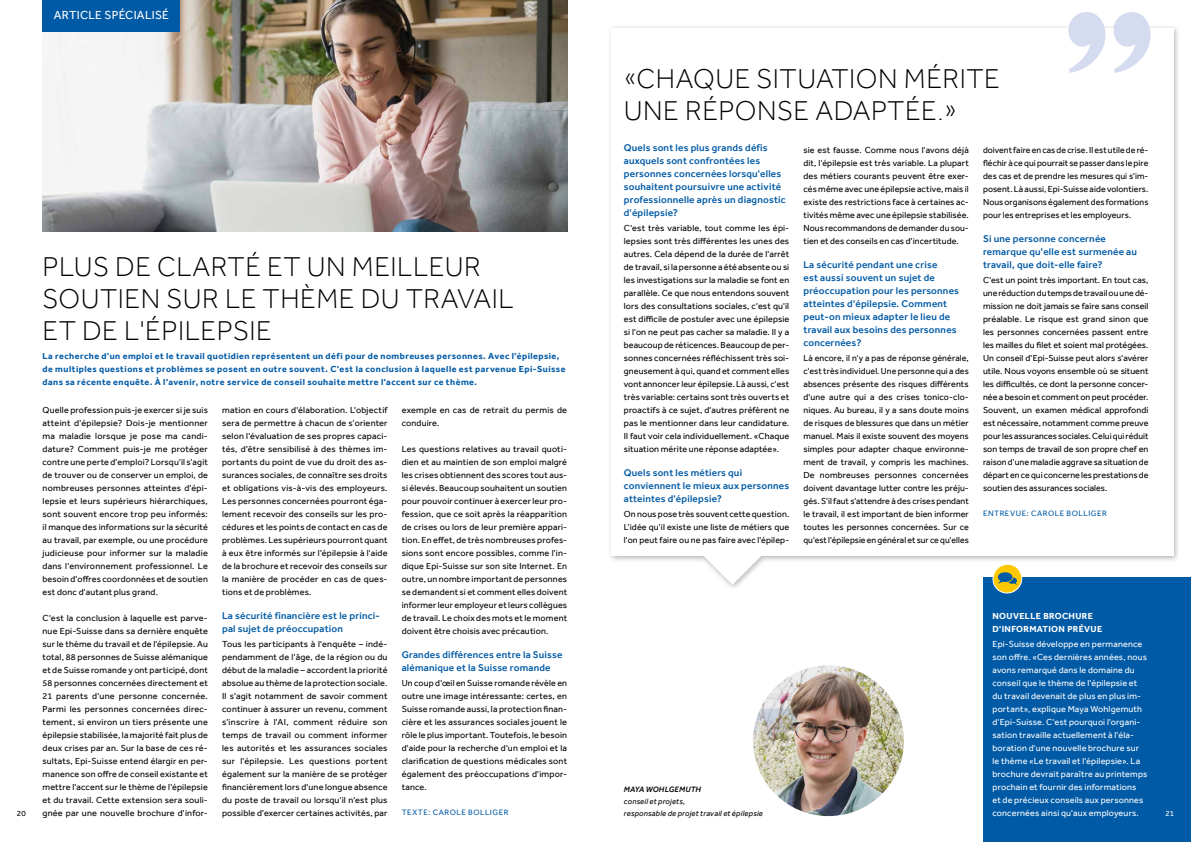
<style>
.page{position:relative;width:1191px;height:842px;background:#fff}
.page>*{position:absolute;margin:0;border:0;box-sizing:border-box;transform-origin:0 0}
.t1{font:300 28px/32px "Effra";letter-spacing:.02em;color:#000}
.t2{font:12px "Effra";letter-spacing:.02em;color:#fff}
.t3{font:500 10px/13px "Effra";letter-spacing:.02em;color:#005aa6}
.t4{font:9px/13px "Effra";letter-spacing:.015em;color:#000;text-align:justify}
.t5{font:9px/13px "Effra";letter-spacing:.02em;color:#fff}
.t6{font:700 9px/13px "Effra";letter-spacing:.05em;color:#005aa6}
.t7{font:700 9px/13px "Effra";letter-spacing:.04em;color:#fff}
.t8{font:italic 8px/12px "Effra";letter-spacing:.02em;color:#000}
.t9{font:8px "Effra";letter-spacing:.07em;color:#005aa6}
.t10{font:italic 500 8px "Effra";letter-spacing:.02em;color:#000}
.t11{font:8px "Effra";color:#000}
.t12{font:8px "Effra";color:#fff}
</style>
<div class="page">
<img style="left:43px;top:0;width:524px;height:231px">
<div style="left:607px;top:24px;width:574px;height:567px;background:#000;opacity:.3"></div>
<div style="left:612px;top:28px;width:562px;height:528px;background:#fff"></div>
<svg style="left:703px;top:556px;width:59px;height:29px"></svg>
<svg style="left:1068px;top:12px;width:82px;height:61px"></svg>
<div style="left:983px;top:577px;width:208px;height:265px;background:#005aa6"></div>
<svg style="left:991px;top:561px;width:34px;height:33px"></svg>
<div style="left:43px;top:0;width:137px;height:31px;background:#005aa6"></div>
<img style="left:753px;top:665px;width:151px;height:151px;border-radius:75px">
<h2 class="t2" style="left:54px;top:8px;width:117px">ARTICLE SPÉCIALISÉ</h2>
<p class="t11" style="left:17px;top:809px;width:10px">20</p>
<h1 class="t1" style="left:43px;top:250px;width:473px">PLUS DE CLARTÉ ET UN MEILLEUR<br>SOUTIEN SUR LE THÈME DU TRAVAIL<br>ET DE L'ÉPILEPSIE</h1>
<p class="t6" style="left:43px;top:350px;width:524px">La recherche d'un emploi et le travail quotidien représentent un défi pour de nombreuses personnes. Avec l'épilepsie, de multiples questions et problèmes se posent en outre souvent. C'est la conclusion à laquelle est parvenue Epi-Suisse dans sa récente enquête. À l'avenir, notre service de conseil souhaite mettre l'accent sur ce thème.</p>
<p class="t4" style="left:43px;top:403px;width:167px">Quelle profession puis-je exercer si je suis atteint d'épilepsie? Dois-je mentionner ma maladie lorsque je pose ma candi&shy;dature? Comment puis-je me protéger contre une perte d'emploi? Lorsqu'il s'agit de trouver ou de conserver un emploi, de nombreuses personnes atteintes d'épi&shy;lepsie et leurs supérieurs hiérarchiques, sont souvent encore trop peu informés: il manque des informations sur la sécurité au travail, par exemple, ou une procédure judicieuse pour informer sur la maladie dans l'environnement professionnel. Le besoin d'offres coordonnées et de soutien est donc d'autant plus grand.</p>
<p class="t4" style="left:43px;top:611px;width:167px">C'est la conclusion à laquelle est parve&shy;nue Epi-Suisse dans sa dernière enquête sur le thème du travail et de l'épilepsie. Au total, 88 personnes de Suisse alémanique et de Suisse romande y ont participé, dont 58 personnes concernées directement et 21 parents d'une personne concernée.<br>Parmi les personnes concernées direc&shy;tement, si environ un tiers présente une épilepsie stabilisée, la majorité fait plus de deux crises par an. Sur la base de ces ré&shy;sultats, Epi-Suisse entend élargir en per&shy;manence son offre de conseil existante et mettre l'accent sur le thème de l'épilepsie et du travail. Cette extension sera souli&shy;gnée par une nouvelle brochure d'infor-</p>
<p class="t4" style="left:222px;top:403px;width:167px">mation en cours d'élaboration. L'objectif sera de permettre à chacun de s'orienter selon l'évaluation de ses propres capaci&shy;tés, d'être sensibilisé à des thèmes im&shy;portants du point de vue du droit des as&shy;surances sociales, de connaître ses droits et obligations vis-à-vis des employeurs.<br>Les personnes concernées pourront éga&shy;lement recevoir des conseils sur les pro&shy;cédures et les points de contact en cas de problèmes. Les supérieurs pourront quant à eux être informés sur l'épilepsie à l'aide de la brochure et recevoir des conseils sur la manière de procéder en cas de ques&shy;tions et de problèmes.</p>
<p class="t3" style="left:222px;top:609px;width:159px">La sécurité financière est le princi&shy;pal sujet de préoccupation</p>
<p class="t4" style="left:222px;top:637px;width:167px">Tous les participants à l'enquête – indé&shy;pendamment de l'âge, de la région ou du début de la maladie – accordent la priorité absolue au thème de la protection sociale.<br>Il s'agit notamment de savoir comment continuer à assurer un revenu, comment s'inscrire à l'AI, comment réduire son temps de travail ou comment informer les autorités et les assurances sociales sur l'épilepsie. Les questions portent également sur la manière de se protéger financièrement lors d'une longue absence du poste de travail ou lorsqu'il n'est plus possible d'exercer certaines activités, par</p>
<p class="t4" style="left:402px;top:403px;width:167px">exemple en cas de retrait du permis de conduire.</p>
<p class="t4" style="left:402px;top:442px;width:167px">Les questions relatives au travail quoti&shy;dien et au maintien de son emploi malgré les crises obtiennent des scores tout aus&shy;si élevés. Beaucoup souhaitent un soutien pour pouvoir continuer à exercer leur pro&shy;fession, que ce soit après la réapparition de crises ou lors de leur première appari&shy;tion. En effet, de très nombreuses profes&shy;sions sont encore possibles, comme l'in&shy;dique Epi-Suisse sur son site Internet. En outre, un nombre important de personnes se demandent si et comment elles doivent informer leur employeur et leurs collègues de travail. Le choix des mots et le moment doivent être choisis avec précaution.</p>
<p class="t3" style="left:402px;top:648px;width:162px">Grandes différences entre la Suisse alémanique et la Suisse romande</p>
<p class="t4" style="left:402px;top:676px;width:167px">Un coup d'œil en Suisse romande révèle en outre une image intéressante: certes, en Suisse romande aussi, la protection finan&shy;cière et les assurances sociales jouent le rôle le plus important. Toutefois, le besoin d'aide pour la recherche d'un emploi et la clarification de questions médicales sont également des préoccupations d'impor&shy;tance.</p>
<p class="t9" style="left:402px;top:808px;width:108px">TEXTE: CAROLE BOLLIGER</p>
<h1 class="t1" style="left:624px;top:62px;width:377px">«CHAQUE SITUATION MÉRITE<br>UNE RÉPONSE ADAPTÉE.»</h1>
<p class="t3" style="left:624px;top:141px;width:163px">Quels sont les plus grands défis auxquels sont confrontées les personnes concernées lorsqu'elles souhaitent poursuivre une activité professionnelle après un diagnostic d'épilepsie?</p>
<p class="t4" style="left:624px;top:221px;width:167px">C'est très variable, tout comme les épi&shy;lepsies sont très différentes les unes des autres. Cela dépend de la durée de l'arrêt de travail, si la personne a été absente ou si les investigations sur la maladie se font en parallèle. Ce que nous entendons souvent lors des consultations sociales, c'est qu'il est difficile de postuler avec une épilepsie si l'on ne peut pas cacher sa maladie. Il y a beaucoup de réticences. Beaucoup de per&shy;sonnes concernées réfléchissent très soi&shy;gneusement à qui, quand et comment elles vont annoncer leur épilepsie. Là aussi, c'est très variable: certains sont très ouverts et proactifs à ce sujet, d'autres préfèrent ne pas le mentionner dans leur candidature.<br>Il faut voir cela individuellement. «Chaque situation mérite une réponse adaptée».</p>
<p class="t3" style="left:624px;top:466px;width:167px">Quels sont les métiers qui conviennent le mieux aux personnes atteintes d'épilepsie?</p>
<p class="t4" style="left:624px;top:507px;width:167px">On nous pose très souvent cette question.<br>L'idée qu'il existe une liste de métiers que l'on peut faire ou ne pas faire avec l'épilep-</p>
<p class="t4" style="left:803px;top:143px;width:167px">sie est fausse. Comme nous l'avons déjà dit, l'épilepsie est très variable. La plupart des métiers courants peuvent être exer&shy;cés même avec une épilepsie active, mais il existe des restrictions face à certaines ac&shy;tivités même avec une épilepsie stabilisée.<br>Nous recommandons de demander du sou&shy;tien et des conseils en cas d'incertitude.</p>
<p class="t3" style="left:803px;top:258px;width:157px">La sécurité pendant une crise<br>est aussi souvent un sujet de préoccupation pour les personnes atteintes d'épilepsie. Comment peut-on mieux adapter le lieu de travail aux besoins des personnes concernées?</p>
<p class="t4" style="left:803px;top:351px;width:167px">Là encore, il n'y a pas de réponse générale, c'est très individuel. Une personne qui a des absences présente des risques différents d'une autre qui a des crises tonico-clo&shy;niques. Au bureau, il y a sans doute moins de risques de blessures que dans un métier manuel. Mais il existe souvent des moyens simples pour adapter chaque environne&shy;ment de travail, y compris les machines.<br>De nombreuses personnes concernées doivent davantage lutter contre les préju&shy;gés. S'il faut s'attendre à des crises pendant le travail, il est important de bien informer toutes les personnes concernées. Sur ce qu'est l'épilepsie en général et sur ce qu'elles</p>
<p class="t4" style="left:983px;top:143px;width:167px">doivent faire en cas de crise. Il est utile de ré&shy;fléchir à ce qui pourrait se passer dans le pire des cas et de prendre les mesures qui s'im&shy;posent. Là aussi, Epi-Suisse aide volontiers.<br>Nous organisons également des formations pour les entreprises et les employeurs.</p>
<p class="t3" style="left:983px;top:232px;width:155px">Si une personne concernée remarque qu'elle est surmenée au travail, que doit-elle faire?</p>
<p class="t4" style="left:983px;top:273px;width:167px">C'est un point très important. En tout cas, une réduction du temps de travail ou une dé&shy;mission ne doit jamais se faire sans conseil préalable. Le risque est grand sinon que les personnes concernées passent entre les mailles du filet et soient mal protégées.<br>Un conseil d'Epi-Suisse peut alors s'avérer utile. Nous voyons ensemble où se situent les difficultés, ce dont la personne concer&shy;née a besoin et comment on peut procéder.<br>Souvent, un examen médical approfondi est nécessaire, notamment comme preuve pour les assurances sociales. Celui qui réduit son temps de travail de son propre chef en raison d'une maladie aggrave sa situation de départ en ce qui concerne les prestations de soutien des assurances sociales.</p>
<p class="t9" style="left:983px;top:509px;width:125px">ENTREVUE: CAROLE BOLLIGER</p>
<p class="t10" style="left:624px;top:785px;width:79px">MAYA WOHLGEMUTH</p>
<p class="t8" style="left:624px;top:795px;width:141px">conseil et projets,<br>responsable de projet travail et épilepsie</p>
<p class="t7" style="left:992px;top:609px;width:111px">NOUVELLE BROCHURE<br>D'INFORMATION PRÉVUE</p>
<p class="t5" style="left:992px;top:637px;width:156px">Epi-Suisse développe en permanence son offre. «Ces dernières années, nous avons remarqué dans le domaine du conseil que le thème de l'épilepsie et du travail devenait de plus en plus im&shy;portant», explique Maya Wohlgemuth d'Epi-Suisse. C'est pourquoi l'organi&shy;sation travaille actuellement à l'éla&shy;boration d'une nouvelle brochure sur le thème «Le travail et l'épilepsie». La brochure devrait paraître au printemps prochain et fournir des informations<br>et de précieux conseils aux personnes concernées ainsi qu'aux employeurs.</p>
<p class="t12" style="left:1165px;top:809px;width:10px">21</p>
</div>
